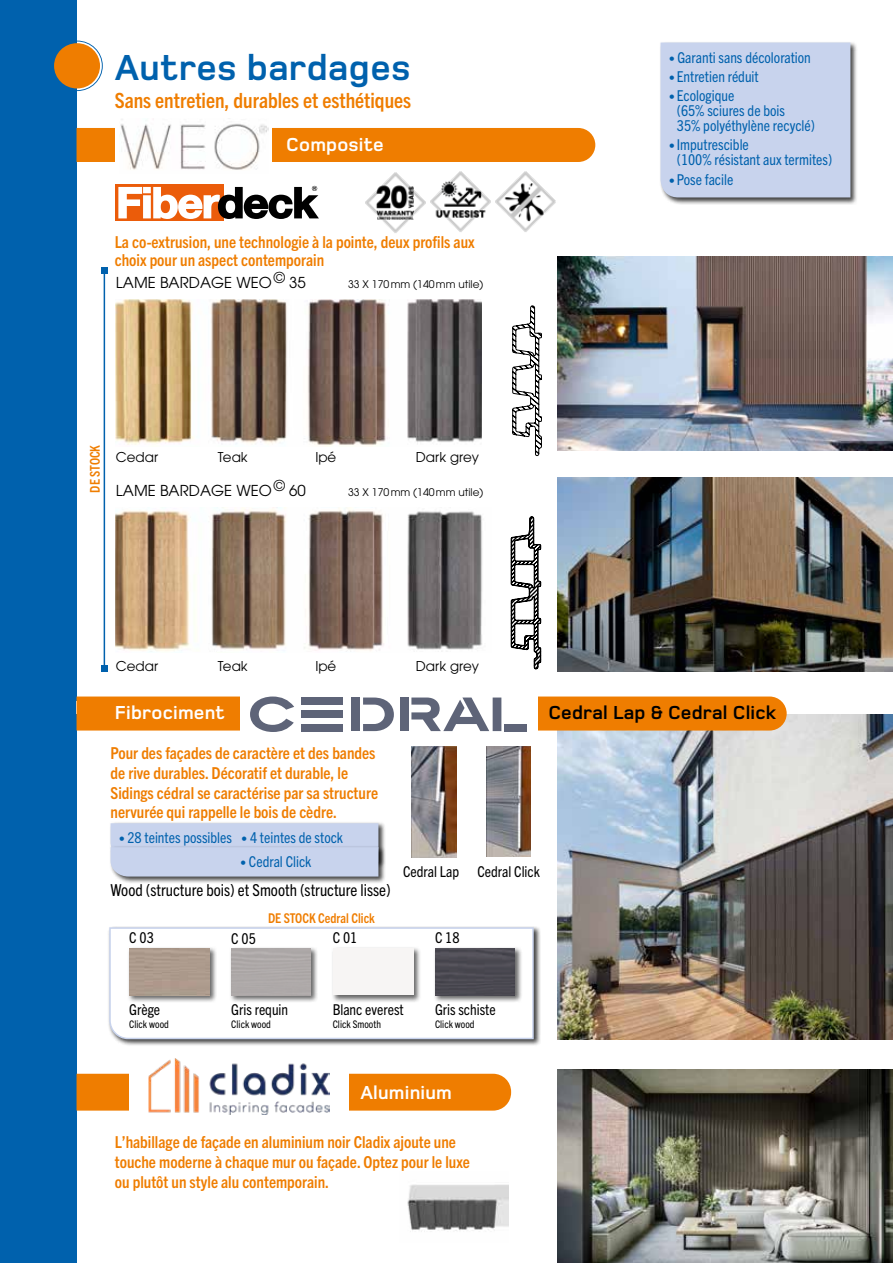
<style>
.page{position:relative;width:893px;height:1263px;background:#fff}
.page>*{position:absolute;margin:0;border:0;box-sizing:border-box;transform-origin:0 0}
.t1{font:700 37.5px "Foundry Monoline OT3";letter-spacing:.01em;color:#0061ad}
.t2{font:700 condensed 21px "Trade Gothic Next LT Pro";color:#ef7d00}
.t3{font:700 19.5px "Foundry Monoline OT3";letter-spacing:.01em;color:#fff}
.t4{font:700 19.5px "Foundry Monoline OT3";letter-spacing:.01em;color:#000}
.t5{font:700 condensed 16.5px/19.8px "Trade Gothic Next LT Pro";color:#ef7d00}
.t6{font:condensed 16.5px "Trade Gothic Next LT Pro";color:#000}
.t7{font:condensed 15px/15px "Trade Gothic Next LT Pro";color:#0061ad}
.t8{font:condensed 15px "Trade Gothic Next LT Pro";color:#000}
.t9{font:15px "ITC Avant Garde Pro";color:#000}
.t10{font:13.5px "ITC Avant Garde Pro";color:#000}
.t11{font:700 condensed 13.5px "Trade Gothic Next LT Pro";color:#ef7d00}
.t12{font:10.5px "ITC Avant Garde Pro";color:#000}
.t13{font:condensed 10.5px "Trade Gothic Next LT Pro";color:#000}
.s1{font-size:12px}
</style>
<div class="page">
<div style="left:108px;top:926px;width:433px;height:120px;background:#000;opacity:.75"></div>
<svg style="left:109px;top:926px;width:425px;height:114px"></svg>
<div style="left:0;top:0;width:77px;height:1263px;background:#0061ad"></div>
<svg style="left:54px;top:41px;width:49px;height:50px"></svg>
<div style="left:54px;top:43px;width:46px;height:45px;background:#ef7d00;border-radius:50%"></div>
<img style="left:557px;top:257px;width:336px;height:194px">
<img style="left:557px;top:478px;width:336px;height:194px">
<img style="left:557px;top:714px;width:336px;height:325px">
<div style="left:128px;top:946px;width:89px;height:57px;background:#000;opacity:.6"></div>
<div style="left:129px;top:948px;width:81px;height:47px;background:#ad9b8d"></div>
<div style="left:331px;top:946px;width:90px;height:57px;background:#000;opacity:.6"></div>
<div style="left:333px;top:948px;width:81px;height:47px;background:#f7f5f4"></div>
<div style="left:230px;top:946px;width:88px;height:57px;background:#000;opacity:.6"></div>
<div style="left:231px;top:948px;width:80px;height:47px;background:#aea9a8"></div>
<div style="left:433px;top:946px;width:89px;height:57px;background:#000;opacity:.6"></div>
<img style="left:435px;top:948px;width:80px;height:47px">
<div style="left:659px;top:41px;width:199px;height:164px;background:#000;opacity:.75"></div>
<div style="left:660px;top:43px;width:190px;height:154px;background:#c8d3ed"></div>
<div style="left:109px;top:821px;width:277px;height:49px;background:#000;opacity:.75"></div>
<div style="left:109px;top:845px;width:277px;height:39px;background:#000;opacity:.75"></div>
<div style="left:111px;top:823px;width:267px;height:53px;background:#c8d3ed"></div>
<img style="left:412px;top:746px;width:44px;height:112px">
<img style="left:486px;top:746px;width:45px;height:111px">
<hr style="left:104px;top:271px;width:1px;height:397px;background:#0061ad">
<svg style="left:101px;top:268px;width:6px;height:6px"></svg>
<svg style="left:101px;top:665px;width:6px;height:6px"></svg>
<div style="left:77px;top:128px;width:518px;height:34px;background:#ef7d00"></div>
<div style="left:115px;top:118px;width:157px;height:59px;background:#fff"></div>
<img style="left:120px;top:119px;width:148px;height:51px">
<div style="left:115px;top:184px;width:109px;height:37px;background:#eb5c0a"></div>
<svg style="left:118px;top:186px;width:201px;height:33px"></svg>
<img style="left:115px;top:507px;width:368px;height:145px">
<svg style="left:511px;top:516px;width:30px;height:153px"></svg>
<svg style="left:512px;top:305px;width:30px;height:151px"></svg>
<img style="left:115px;top:299px;width:367px;height:147px">
<svg style="left:77px;top:696px;width:710px;height:36px"></svg>
<div style="left:77px;top:1074px;width:434px;height:36px;background:#ef7d00"></div>
<div style="left:129px;top:1054px;width:220px;height:71px;background:#fff"></div>
<img style="left:148px;top:1058px;width:182px;height:57px">
<img style="left:557px;top:1070px;width:336px;height:193px">
<img style="left:365px;top:171px;width:191px;height:62px">
<img style="left:407px;top:1184px;width:101px;height:48px">
<h1 class="t1" style="left:115px;top:41px;width:297px">Autres bardages</h1>
<p class="t2" style="left:115px;top:86px;width:298px">Sans entretien, durables et esthétiques</p>
<p class="t3" style="left:286px;top:131px;width:99px">Composite</p>
<p class="t5" style="left:115px;top:232px;width:361px;line-height:18px">La co-extrusion, une technologie à la pointe, deux profils aux choix pour un aspect contemporain</p>
<p class="t9" style="left:116px;top:273px;width:191px">LAME BARDAGE WEO© 35</p>
<p class="t12" style="left:348px;top:277px;width:137px">33 X 170mm (140mm utile)</p>
<p class="t11" style="left:86px;top:493px;width:49px;rotate:-90deg">DE STOCK</p>
<p class="t10" style="left:116px;top:449px;width:44px">Cedar</p>
<p class="t10" style="left:218px;top:449px;width:31px">Teak</p>
<p class="t10" style="left:315px;top:449px;width:23px">Ipé</p>
<p class="t10" style="left:416px;top:449px;width:65px">Dark grey</p>
<p class="t9" style="left:116px;top:481px;width:191px">LAME BARDAGE WEO© 60</p>
<p class="t12" style="left:348px;top:485px;width:137px">33 X 170mm (140mm utile)</p>
<p class="t7" style="left:669px;top:49px;width:143px"><span class="s1">•</span> Garanti sans décoloration</p>
<p class="t7" style="left:669px;top:68px;width:91px"><span class="s1">•</span> Entretien réduit</p>
<p class="t7" style="left:677px;top:87px;width:140px;text-indent:-8px"><span class="s1">•</span> Ecologique<br>(65% sciures de bois<br>35% polyéthylène recyclé)</p>
<p class="t7" style="left:677px;top:136px;width:157px;text-indent:-8px"><span class="s1">•</span> Imputrescible<br>(100% résistant aux termites)</p>
<p class="t7" style="left:669px;top:171px;width:66px"><span class="s1">•</span> Pose facile</p>
<p class="t10" style="left:116px;top:657px;width:44px">Cedar</p>
<p class="t10" style="left:218px;top:657px;width:31px">Teak</p>
<p class="t10" style="left:315px;top:657px;width:23px">Ipé</p>
<p class="t10" style="left:416px;top:657px;width:65px">Dark grey</p>
<p class="t3" style="left:115px;top:699px;width:112px">Fibrociment</p>
<p class="t4" style="left:548px;top:699px;width:230px">Cedral Lap &amp; Cedral Click</p>
<p class="t5" style="left:111px;top:742px;width:269px">Pour des façades de caractère et des bandes de rive durables. Décoratif et durable, le Sidings cédral se caractérise par sa structure nervurée qui rappelle le bois de cèdre.</p>
<p class="t7" style="left:119px;top:829px;width:226px"><span class="s1">•</span> 28 teintes possibles <span class="s1">•</span> 4 teintes de stock</p>
<p class="t7" style="left:241px;top:853px;width:72px"><span class="s1">•</span> Cedral Click</p>
<p class="t6" style="left:111px;top:879px;width:282px">Wood (structure bois) et Smooth (structure lisse)</p>
<p class="t8" style="left:129px;top:928px;width:26px">C 03</p>
<p class="t8" style="left:231px;top:928px;width:26px">C 05</p>
<p class="t11" style="left:268px;top:909px;width:108px">DE STOCK Cedral Click</p>
<p class="t8" style="left:333px;top:928px;width:26px">C 01</p>
<p class="t8" style="left:403px;top:861px;width:138px">Cedral Lap Cedral Click</p>
<p class="t8" style="left:435px;top:928px;width:26px">C 18</p>
<p class="t8" style="left:129px;top:999px;width:32px">Grège</p>
<p class="t13" style="left:129px;top:1017px;width:41px">Click wood</p>
<p class="t8" style="left:231px;top:999px;width:58px">Gris requin</p>
<p class="t13" style="left:231px;top:1017px;width:41px">Click wood</p>
<p class="t8" style="left:333px;top:999px;width:72px">Blanc everest</p>
<p class="t13" style="left:333px;top:1017px;width:50px">Click Smooth</p>
<p class="t8" style="left:435px;top:999px;width:62px">Gris schiste</p>
<p class="t13" style="left:435px;top:1017px;width:41px">Click wood</p>
<p class="t3" style="left:360px;top:1079px;width:93px">Aluminium</p>
<p class="t5" style="left:115px;top:1131px;width:357px">L’habillage de façade en aluminium noir Cladix ajoute une touche moderne à chaque mur ou façade. Optez pour le luxe ou plutôt un style alu contemporain.</p>
</div>
